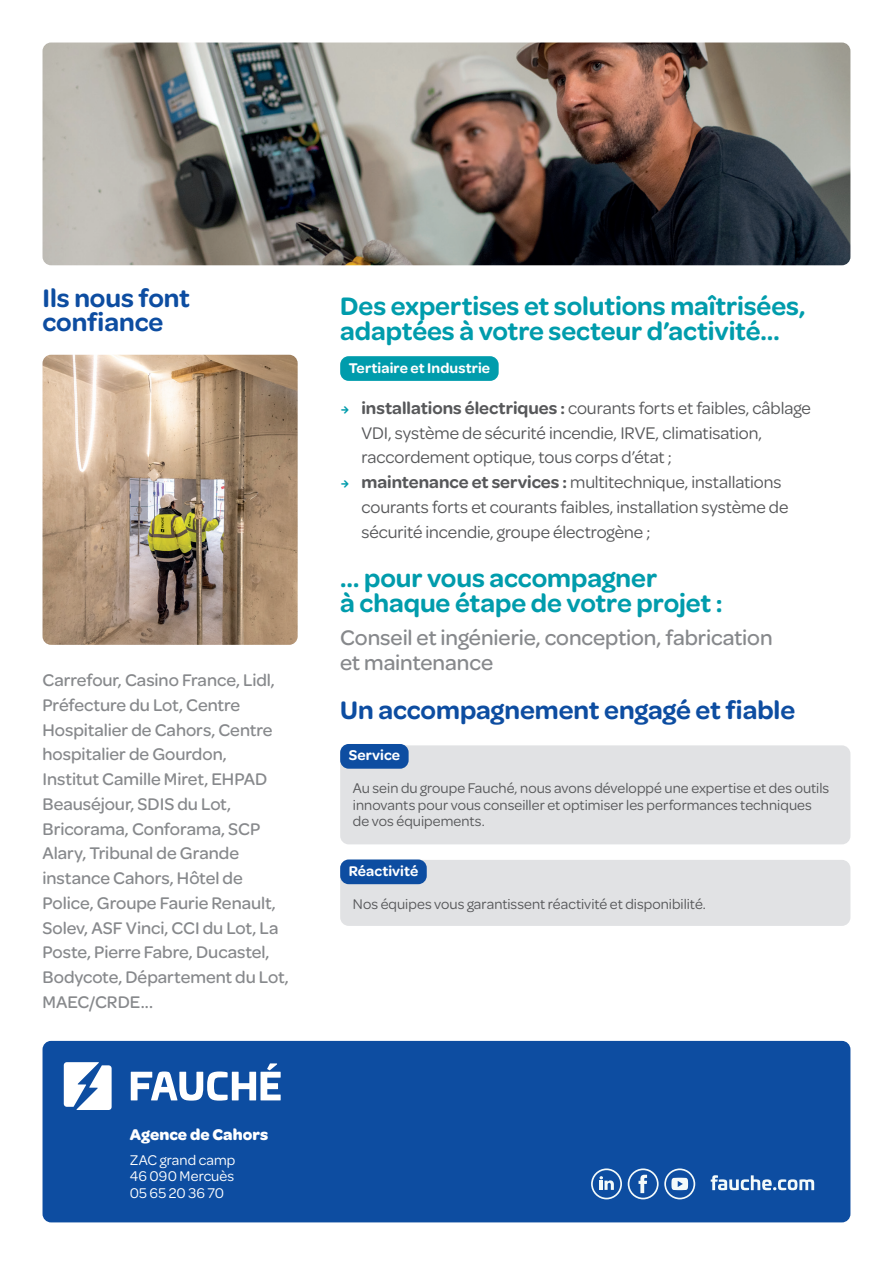
<style>
.page{position:relative;width:893px;height:1263px;background:#fff}
.page>*{position:absolute;margin:0;border:0;box-sizing:border-box;transform-origin:0 0}
.t1{font:600 27px/24.8px "Omnes";letter-spacing:-.005em;color:#009cac}
.t2{font:600 27px/24.8px "Omnes";color:#0d4da1}
.t3{font:500 22.5px/24.8px "Omnes";letter-spacing:-.005em;color:#87898c}
.t4{font:500 18px/24.8px "Omnes";letter-spacing:-.005em;color:#87898c}
.t5{font:18px/24.8px "Omnes";letter-spacing:-.005em;color:#57585a}
.t6{font:700 16.5px "Omnes";letter-spacing:.005em;color:#fff}
.t7{font:15px/16.5px "Omnes";letter-spacing:.005em;color:#57585a}
.t8{font:600 15px "Omnes";letter-spacing:.005em;color:#fff}
.t9{font:15px/16.5px "Omnes";letter-spacing:.005em;color:#fff;text-align:justify}
.s1{font-family:"Clone Rounded PE Eb";font-size:12px;color:#009cac}
.s2{font-weight:600}
</style>
<div class="page">
<div style="left:43px;top:1041px;width:807px;height:181px;background:#0d4da1;border-radius:9px"></div>
<svg style="left:64px;top:1062px;width:48px;height:48px"></svg>
<svg style="left:131px;top:1063px;width:150px;height:37px"></svg>
<svg style="left:711px;top:1175px;width:103px;height:15px"></svg>
<svg style="left:591px;top:1168px;width:31px;height:31px"></svg>
<svg style="left:628px;top:1168px;width:67px;height:31px"></svg>
<img style="left:43px;top:43px;width:807px;height:222px">
<img style="left:43px;top:355px;width:255px;height:290px">
<div style="left:340px;top:356px;width:159px;height:25px;background:#009cac;border-radius:9px"></div>
<div style="left:340px;top:860px;width:510px;height:66px;background:#e1e2e4;border-radius:9px"></div>
<div style="left:340px;top:859px;width:87px;height:25px;background:#0d4da1;border-radius:9px"></div>
<div style="left:340px;top:745px;width:510px;height:99px;background:#e1e2e4;border-radius:9px"></div>
<div style="left:340px;top:744px;width:69px;height:25px;background:#0d4da1;border-radius:9px"></div>
<h1 class="t2" style="left:43px;top:283px;width:149px">Ils nous font confiance</h1>
<p class="t4" style="left:43px;top:667px;width:248px">Carrefour, Casino France, Lidl,<br>Préfecture du Lot, Centre<br>Hospitalier de Cahors, Centre hospitalier de Gourdon,<br>Institut Camille Miret, EHPAD<br>Beauséjour, SDIS du Lot,<br>Bricorama, Conforama, SCP<br>Alary, Tribunal de Grande instance Cahors, Hôtel de<br>Police, Groupe Faurie Renault,<br>Solev, ASF Vinci, CCI du Lot, La<br>Poste, Pierre Fabre, Ducastel,<br>Bodycote, Département du Lot,<br>MAEC/CRDE...</p>
<p class="t6" style="left:130px;top:1123px;width:140px">Agence de Cahors</p>
<p class="t9" style="left:130px;top:1150px;width:107px">ZAC grand camp 46 090 Mercuès 05 65 20 36 70</p>
<h1 class="t1" style="left:340px;top:292px;width:467px">Des expertises et solutions maîtrisées, adaptées à votre secteur d’activité…</h1>
<p class="t8" style="left:349px;top:357px;width:143px">Tertiaire et Industrie</p>
<p class="t5" style="left:361px;top:394px;width:451px;text-indent:-21px"><span class="s1">→</span> <span class="s2">installations électriques :</span> courants forts et faibles, câblage<br>VDI, système de sécurité incendie, IRVE, climatisation, raccordement optique, tous corps d’état ;</p>
<p class="t5" style="left:361px;top:469px;width:428px;text-indent:-21px"><span class="s1">→</span> <span class="s2">maintenance et services :</span> multitechnique, installations courants forts et courants faibles, installation système de sécurité incendie, groupe électrogène ;</p>
<h1 class="t1" style="left:340px;top:564px;width:384px">… pour vous accompagner<br>à chaque étape de votre projet :</h1>
<p class="t3" style="left:340px;top:624px;width:434px">Conseil et ingénierie, conception, fabrication et maintenance</p>
<h1 class="t2" style="left:340px;top:696px;width:457px">Un accompagnement engagé et fiable</h1>
<p class="t8" style="left:349px;top:745px;width:53px">Service</p>
<p class="t7" style="left:353px;top:779px;width:478px">Au sein du groupe Fauché, nous avons développé une expertise et des outils innovants pour vous conseiller et optimiser les performances techniques de vos équipements.</p>
<p class="t8" style="left:349px;top:860px;width:71px">Réactivité</p>
<p class="t7" style="left:353px;top:895px;width:355px">Nos équipes vous garantissent réactivité et disponibilité.</p>
</div>
